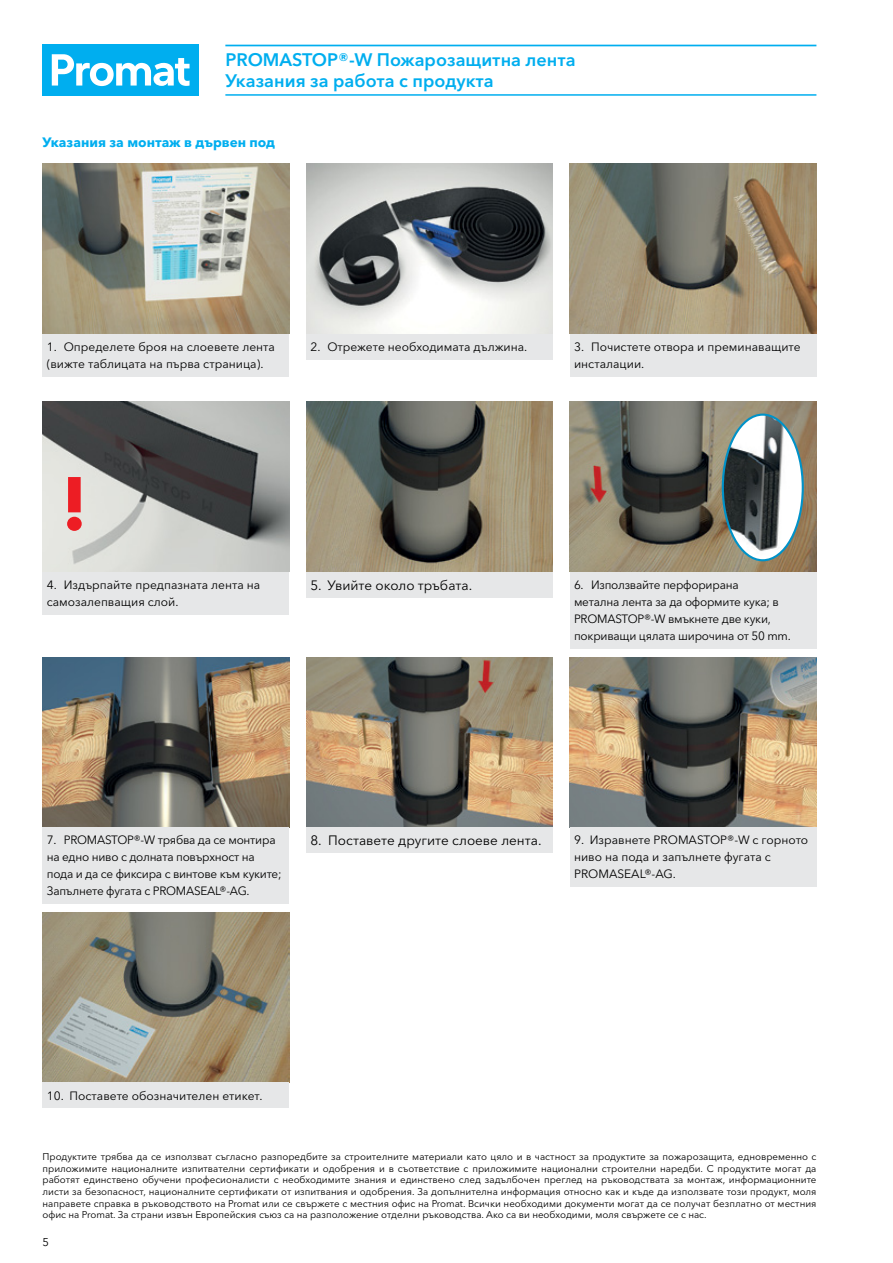
<style>
.page{position:relative;width:893px;height:1263px;background:#fff}
.page>*{position:absolute;margin:0;border:0;box-sizing:border-box;transform-origin:0 0}
.t1{font:700 75px "Avenir Next W1 G";color:#ed1d24}
.t2{font:600 18px/21.3px "Avenir Next W1 G";color:#00aeef}
.t3{font:13.5px "Avenir Next W1 G";color:#000}
.t4{font:700 13.5px "Avenir Next W1 G";color:#00aeef}
.t5{font:12px/17px "Avenir Next W1 G";letter-spacing:-.01em;color:#000}
.t6{font:11.25px "Avenir Next W1 G";color:#000}
.t7{font:9.75px/11.7px "Avenir Next W1 G";color:#000;text-align:justify}
</style>
<div class="page">
<div style="left:43px;top:45px;width:156px;height:51px;background:#00aeef"></div>
<svg style="left:52px;top:54px;width:138px;height:32px"></svg>
<img style="left:43px;top:164px;width:246px;height:170px">
<img style="left:570px;top:164px;width:246px;height:170px">
<img style="left:306px;top:164px;width:247px;height:170px">
<img style="left:306px;top:402px;width:247px;height:170px">
<img style="left:43px;top:657px;width:246px;height:170px">
<img style="left:306px;top:657px;width:247px;height:170px">
<img style="left:570px;top:657px;width:246px;height:170px">
<img style="left:43px;top:912px;width:246px;height:170px">
<img style="left:43px;top:402px;width:246px;height:170px">
<img style="left:570px;top:402px;width:246px;height:170px">
<img style="left:723px;top:415px;width:80px;height:145px">
<div style="left:722px;top:414px;width:82px;height:147px;border:2px solid #0092c8;border-radius:50%"></div>
<hr style="left:225px;top:45px;width:591px;height:1px;background:#00aeef">
<hr style="left:225px;top:94px;width:591px;height:2px;background:#00aeef">
<div style="left:43px;top:334px;width:246px;height:42px;background:#e6e7e8"></div>
<div style="left:570px;top:334px;width:246px;height:42px;background:#e6e7e8"></div>
<div style="left:306px;top:334px;width:247px;height:25px;background:#e6e7e8"></div>
<div style="left:306px;top:572px;width:247px;height:26px;background:#e6e7e8"></div>
<div style="left:570px;top:572px;width:246px;height:76px;background:#e6e7e8"></div>
<div style="left:43px;top:827px;width:246px;height:77px;background:#e6e7e8"></div>
<div style="left:306px;top:827px;width:247px;height:26px;background:#e6e7e8"></div>
<div style="left:43px;top:572px;width:246px;height:42px;background:#e6e7e8"></div>
<div style="left:570px;top:827px;width:246px;height:60px;background:#e6e7e8"></div>
<div style="left:43px;top:1082px;width:246px;height:26px;background:#e6e7e8"></div>
<h2 class="t2" style="left:225px;top:49px;width:352px">PROMASTOP®-W Пожарозащитна лента<br>Указания за работа с продукта</h2>
<h3 class="t4" style="left:43px;top:134px;width:234px">Указания за монтаж в дървен под</h3>
<p class="t5" style="left:47px;top:338px;width:230px">1. Определете броя на слоевете лента (вижте таблицата на първа страница).</p>
<p class="t5" style="left:574px;top:338px;width:228px">3. Почистете отвора и преминаващите инсталации.</p>
<p class="t5" style="left:310px;top:338px;width:218px">2. Отрежете необходимата дължина.</p>
<h1 class="t1" style="left:61px;top:458px;width:28px">!</h1>
<p class="t5" style="left:47px;top:577px;width:215px">4. Издърпайте предпазната лента на самозалепващия слой.</p>
<h3 class="t3" style="left:310px;top:577px;width:163px">5. Увийте около тръбата.</h3>
<p class="t5" style="left:574px;top:577px;width:218px">6. Използвайте перфорирана<br>метална лента за да оформите кука; в PROMASTOP®-W вмъкнете две куки, покриващи цялата широчина от 50 mm.</p>
<p class="t5" style="left:47px;top:832px;width:236px">7. PROMASTOP®-W трябва да се монтира на едно ниво с долната повърхност на пода и да се фиксира с винтове към куките; Запълнете фугата с PROMASEAL®-AG.</p>
<h3 class="t3" style="left:310px;top:832px;width:233px">8. Поставете другите слоеве лента.</h3>
<p class="t5" style="left:574px;top:832px;width:236px">9. Изравнете PROMASTOP®-W с горното ниво на пода и запълнете фугата с<br>PROMASEAL®-AG.</p>
<p class="t5" style="left:47px;top:1087px;width:217px">10. Поставете обозначителен етикет.</p>
<p class="t7" style="left:43px;top:1150px;width:775px">Продуктите трябва да се използват съгласно разпоредбите за строителните материали като цяло и в частност за продуктите за пожарозащита, едновременно с приложимите националните изпитвателни сертификати и одобрения и в съответствие с приложимите национални строителни наредби. С продуктите могат да работят единствено обучени професионалисти с необходимите знания и единствено след задълбочен преглед на ръководствата за монтаж, информационните листи за безопасност, националните сертификати от изпитвания и одобрения. За допълнителна информация относно как и къде да използвате този продукт, моля направете справка в ръководството на Promat или се свържете с местния офис на Promat. Всички необходими документи могат да се получат безплатно от местния офис на Promat. За страни извън Европейския съюз са на разположение отделни ръководства. Ако са ви необходими, моля свържете се с нас.</p>
<p class="t6" style="left:43px;top:1235px;width:8px">5</p>
</div>
